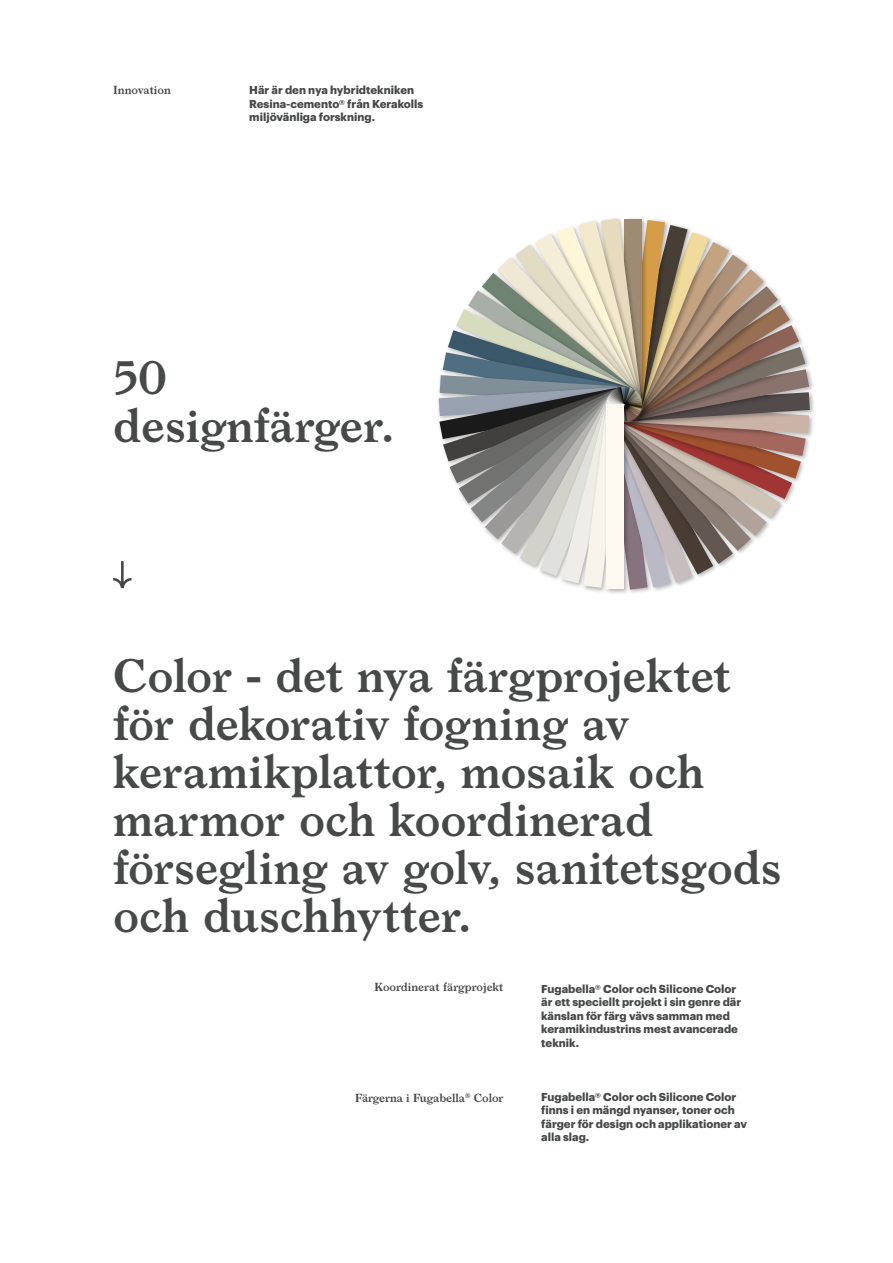
<style>
.page{position:relative;width:893px;height:1263px;background:#fff}
.page>*{position:absolute;margin:0;border:0;box-sizing:border-box;transform-origin:0 0}
.t1{font:600 45px/48px "Larish Neue";letter-spacing:-.005em;color:#474949}
.t2{font:700 11.25px/13.5px "Graphik";color:#474949}
.t3{font:600 11.25px "Larish Neue";letter-spacing:-.01em;color:#474949}
</style>
<div class="page">
<svg style="left:113px;top:561px;width:19px;height:27px"></svg>
<div style="left:622px;top:367px;width:193px;height:60px;background:#000;opacity:.3"></div>
<svg style="left:439px;top:219px;width:371px;height:371px"></svg>
<div style="left:604px;top:402px;width:26px;height:193px;background:#000;opacity:.3"></div>
<div style="left:607px;top:404px;width:17px;height:185px;background:#fcf9f1"></div>
<p class="t3" style="left:113px;top:81px;width:59px">Innovation</p>
<p class="t2" style="left:249px;top:82px;width:176px">Här är den nya hybridtekniken<br>Resina-cemento® från Kerakolls miljövänliga forskning.</p>
<h1 class="t1" style="left:113px;top:350px;width:282px">50 designfärger.</h1>
<h1 class="t1" style="left:113px;top:648px;width:670px">Color - det nya färgprojektet för dekorativ fogning av keramikplattor, mosaik och marmor och koordinerad försegling av golv, sanitetsgods och duschhytter.</h1>
<p class="t3" style="left:374px;top:978px;width:131px">Koordinerat färgprojekt</p>
<p class="t3" style="left:355px;top:1089px;width:150px">Färgerna i Fugabella<sup>®</sup> Color</p>
<p class="t2" style="left:541px;top:981px;width:201px">Fugabella® Color och Silicone Color är ett speciellt projekt i sin genre där känslan för färg vävs samman med keramikindustrins mest avancerade teknik.</p>
<p class="t2" style="left:541px;top:1089px;width:207px">Fugabella® Color och Silicone Color finns i en mängd nyanser, toner och färger för design och applikationer av alla slag.</p>
</div>
